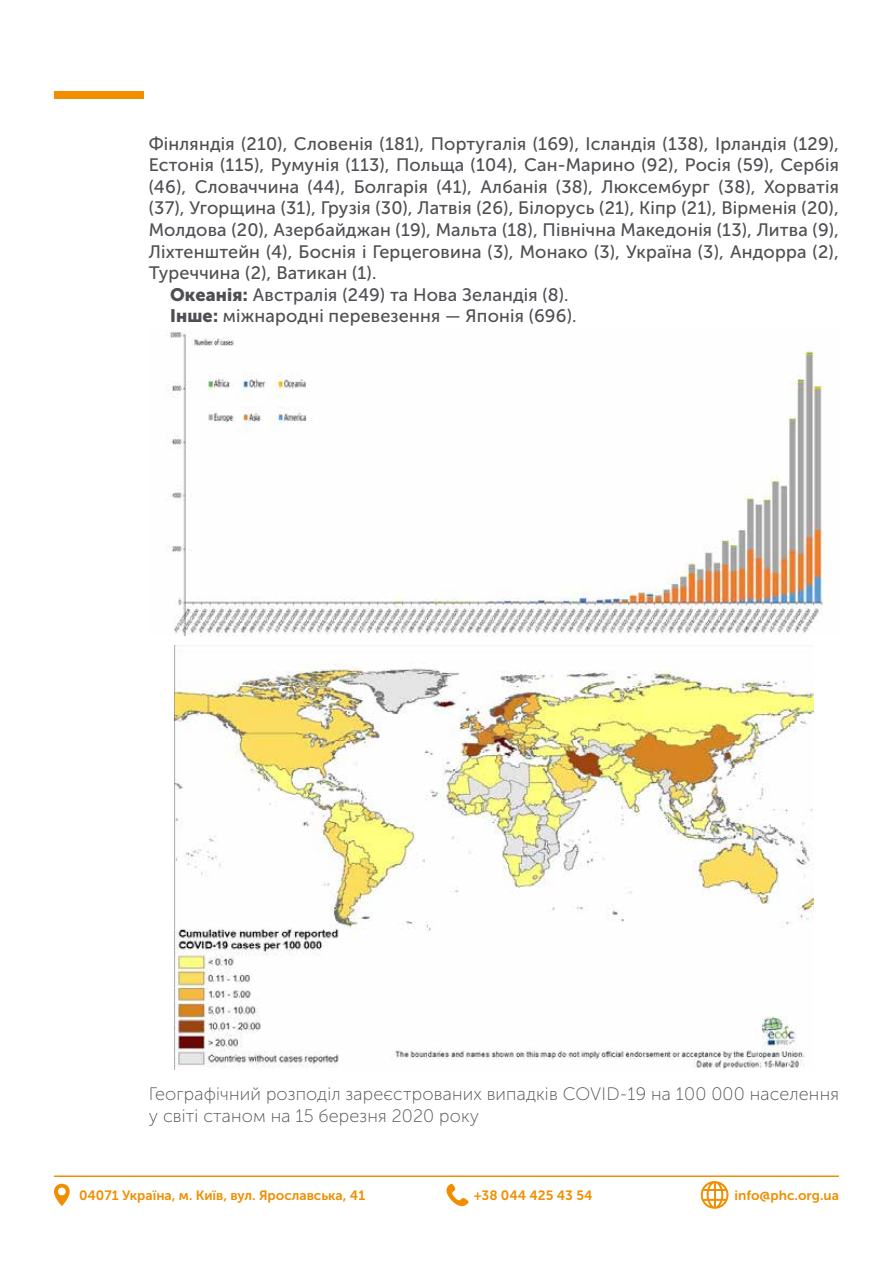
<style>
.page{position:relative;width:893px;height:1263px;background:#fff}
.page>*{position:absolute;margin:0;border:0;box-sizing:border-box;transform-origin:0 0}
.t1{font:18px "Museo Sans Cyrl 500";letter-spacing:.01em;color:#504e53}
.t2{font:18px/21.6px "Museo Sans Cyrl 100";letter-spacing:.01em;color:#504e53}
.t3{font:13.5px "Museo Sans Cyrl 700";color:#f08e00}
.s1{font-family:"Museo Sans Cyrl 900"}
</style>
<div class="page">
<hr style="left:54px;top:1175px;width:785px;height:2px;background:#f08e00">
<svg style="left:701px;top:1181px;width:27px;height:28px"></svg>
<svg style="left:54px;top:1184px;width:16px;height:22px"></svg>
<svg style="left:446px;top:1183px;width:23px;height:23px"></svg>
<div style="left:54px;top:91px;width:90px;height:8px;background:#f08e00"></div>
<img style="left:168px;top:332px;width:656px;height:304px">
<img style="left:175px;top:645px;width:638px;height:425px">
<p class="t1" style="left:149px;top:134px;width:692px">Фінляндія (210), Словенія (181), Португалія (169), Ісландія (138), Ірландія (129),</p>
<p class="t1" style="left:149px;top:155px;width:692px">Естонія (115), Румунія (113), Польща (104), Сан-Марино (92), Росія (59), Сербія</p>
<p class="t1" style="left:149px;top:177px;width:692px">(46), Словаччина (44), Болгарія (41), Албанія (38), Люксембург (38), Хорватія</p>
<p class="t1" style="left:149px;top:198px;width:692px">(37), Угорщина (31), Грузія (30), Латвія (26), Білорусь (21), Кіпр (21), Вірменія (20),</p>
<p class="t1" style="left:149px;top:220px;width:692px">Молдова (20), Азербайджан (19), Мальта (18), Північна Македонія (13), Литва (9),</p>
<p class="t1" style="left:149px;top:242px;width:692px">Ліхтенштейн (4), Боснія і Герцеговина (3), Монако (3), Україна (3), Андорра (2),</p>
<p class="t1" style="left:149px;top:263px;width:229px">Туреччина (2), Ватикан (1).</p>
<p class="t1" style="left:170px;top:285px;width:400px"><span class="s1">Океанія:</span> Австралія (249) та Нова Зеландія (8).</p>
<p class="t1" style="left:170px;top:306px;width:408px"><span class="s1">Інше:</span> міжнародні перевезення — Японія (696).</p>
<p class="t2" style="left:149px;top:1083px;width:692px">Географічний розподіл зареєстрованих випадків COVID-19 на 100 000 населення у світі станом на 15 березня 2020 року</p>
<p class="t3" style="left:79px;top:1188px;width:288px">04071 Україна, м. Київ, вул. Ярославська, 41</p>
<p class="t3" style="left:474px;top:1188px;width:120px">+38 044 425 43 54</p>
<p class="t3" style="left:735px;top:1188px;width:106px">info@phc.org.ua</p>
</div>
